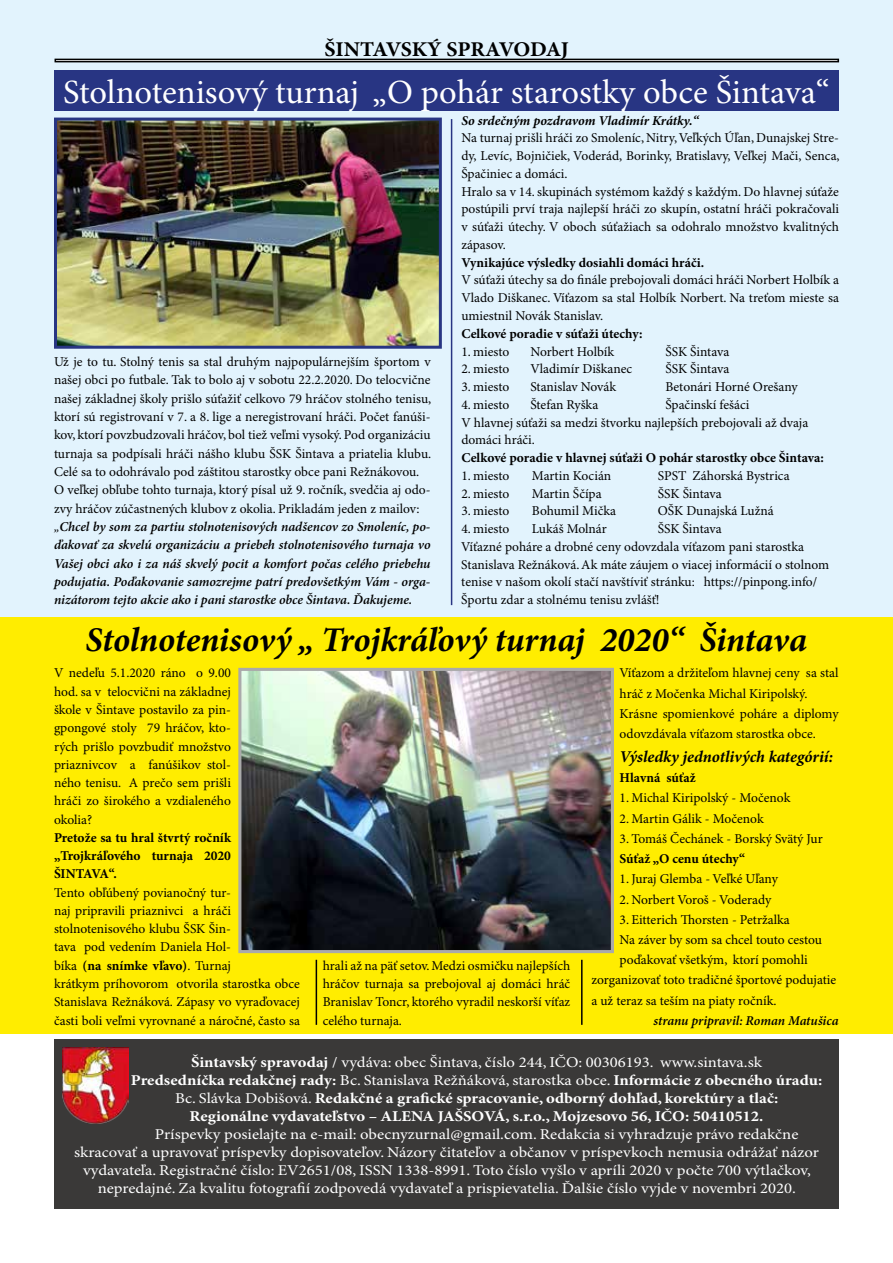
<style>
.page{position:relative;width:893px;height:1263px;background:#fff}
.page>*{position:absolute;margin:0;border:0;box-sizing:border-box;transform-origin:0 0}
.t1{font:italic 700 34.65px "Minion Pro";letter-spacing:-.005em;color:#000}
.t2{font:33.9px "Minion Pro";letter-spacing:-.005em;color:#fff}
.t3{font:700 21px "Minion Pro";letter-spacing:-.015em;color:#000;scale:1.05 1}
.t4{font:italic 700 16.5px "Minion Pro";letter-spacing:-.005em;color:#000}
.t5{font:15px "Minion Pro";color:#fff;scale:1.11 1}
.t6{font:700 15px/18px "Minion Pro";color:#fff;text-align:center;scale:1.11 1}
.t7{font:13.5px/18.3px "Minion Pro";color:#000}
.t8{font:700 13.5px/18.3px "Minion Pro";color:#000;text-align:justify}
.t9{font:italic 700 13.5px "Minion Pro";letter-spacing:-.005em;color:#000}
.t10{font:italic 600 13.5px "Minion Pro";letter-spacing:-.005em;color:#000}
.s1{font-style:italic}
.s2{font-weight:600;font-style:italic}
.s3{font-weight:700}
.s4{font-weight:400}
</style>
<div class="page">
<div style="left:0;top:0;width:893px;height:618px;background:#e2f3fd"></div>
<div style="left:0;top:617px;width:893px;height:417px;background:#ffed00"></div>
<div style="left:54px;top:70px;width:785px;height:40px;background:#283583"></div>
<img style="left:58px;top:122px;width:380px;height:223px">
<div style="left:54px;top:118px;width:388px;height:231px;border:3px solid #283583"></div>
<img style="left:242px;top:672px;width:368px;height:277px">
<div style="left:238px;top:668px;width:376px;height:285px;border:3px solid #aaa"></div>
<hr style="left:451px;top:119px;width:1px;height:486px;background:#283583">
<hr style="left:316px;top:960px;width:1px;height:65px;background:#000">
<hr style="left:581px;top:960px;width:2px;height:65px;background:#000">
<div style="left:55px;top:59px;width:784px;height:3px;border:2px solid #000"></div>
<div style="left:54px;top:1040px;width:785px;height:169px;background:#3a3938"></div>
<img style="left:63px;top:1047px;width:65px;height:76px">
<h3 class="t3" style="left:325px;top:37px;width:234px">ŠINTAVSKÝ SPRAVODAJ</h3>
<h2 class="t2" style="left:63px;top:71px;width:768px">Stolnotenisový turnaj „O pohár starostky obce Šintava“</h2>
<p class="t7" style="left:54px;top:353px;width:379px">Už je to tu. Stolný tenis sa stal druhým najpopulárnejším športom v našej obci po futbale. Tak to bolo aj v sobotu 22.2.2020. Do telocvične našej základnej školy prišlo súťažiť celkovo 79 hráčov stolného tenisu, ktorí sú registrovaní v 7. a 8. lige a neregistrovaní hráči. Počet fanúši&shy;kov, ktorí povzbudzovali hráčov, bol tiež veľmi vysoký. Pod organizáciu turnaja sa podpísali hráči nášho klubu ŠSK Šintava a priatelia klubu.<br>Celé sa to odohrávalo pod záštitou starostky obce pani Režnákovou.<br>O veľkej obľube tohto turnaja, ktorý písal už 9. ročník, svedčia aj odo&shy;zvy hráčov zúčastnených klubov z okolia. Prikladám jeden z mailov: <span class="s1">„</span><span class="s2">Chcel by som za partiu stolnotenisových nadšencov zo Smoleníc, po&shy;ďakovať za skvelú organizáciu a priebeh stolnotenisového turnaja vo Vašej obci ako i za náš skvelý pocit a komfort počas celého priebehu podujatia. Poďakovanie samozrejme patrí predovšetkým Vám - orga&shy;nizátorom tejto akcie ako i pani starostke obce Šintava. Ďakujeme.</span></p>
<p class="t9" style="left:461px;top:112px;width:239px">So srdečným pozdravom Vladimír Krátky.“</p>
<p class="t7" style="left:461px;top:130px;width:380px;line-height:17.7px">Na turnaj prišli hráči zo Smoleníc, Nitry, Veľkých Úľan, Dunajskej Stre&shy;dy, Levíc, Bojničiek, Voderád, Borinky, Bratislavy, Veľkej Mači, Senca, Špačiniec a domáci.<br>Hralo sa v 14. skupinách systémom každý s každým. Do hlavnej súťaže postúpili prví traja najlepší hráči zo skupín, ostatní hráči pokračovali v súťaži útechy. V oboch súťažiach sa odohralo množstvo kvalitných zápasov.</p>
<p class="t8" style="left:461px;top:254px;width:244px">Vynikajúce výsledky dosiahli domáci hráči.</p>
<p class="t7" style="left:461px;top:272px;width:379px;line-height:17.7px;text-align:justify">V súťaži útechy sa do finále prebojovali domáci hráči Norbert Holbík a Vlado Diškanec. Víťazom sa stal Holbík Norbert. Na treťom mieste sa umiestnil Novák Stanislav.</p>
<p class="t8" style="left:461px;top:325px;width:183px">Celkové poradie v súťaži útechy:</p>
<p class="t7" style="left:461px;top:343px;width:50px">1. miesto</p>
<p class="t7" style="left:530px;top:343px;width:85px">Norbert Holbík</p>
<p class="t7" style="left:665px;top:343px;width:65px">ŠSK Šintava</p>
<p class="t7" style="left:461px;top:360px;width:50px">2. miesto</p>
<p class="t7" style="left:530px;top:360px;width:103px">Vladimír Diškanec</p>
<p class="t7" style="left:665px;top:360px;width:65px">ŠSK Šintava</p>
<p class="t7" style="left:461px;top:378px;width:50px">3. miesto</p>
<p class="t7" style="left:530px;top:378px;width:87px">Stanislav Novák</p>
<p class="t7" style="left:665px;top:378px;width:134px">Betonári Horné Orešany</p>
<p class="t7" style="left:461px;top:396px;width:50px">4. miesto</p>
<p class="t7" style="left:530px;top:396px;width:69px">Štefan Ryška</p>
<p class="t7" style="left:461px;top:396px;width:348px;line-height:17.7px;text-indent:204px">Špačinskí fešáci<br>V hlavnej súťaži sa medzi štvorku najlepších prebojovali až dvaja domáci hráči.</p>
<p class="t8" style="left:461px;top:449px;width:364px">Celkové poradie v hlavnej súťaži O pohár starostky obce Šintava:</p>
<p class="t7" style="left:461px;top:467px;width:50px">1. miesto</p>
<p class="t7" style="left:532px;top:467px;width:81px">Martin Kocián</p>
<p class="t7" style="left:658px;top:467px;width:133px">SPST Záhorská Bystrica</p>
<p class="t7" style="left:461px;top:485px;width:50px">2. miesto</p>
<p class="t7" style="left:532px;top:485px;width:71px">Martin Ščípa</p>
<p class="t7" style="left:658px;top:485px;width:65px">ŠSK Šintava</p>
<p class="t7" style="left:461px;top:502px;width:50px">3. miesto</p>
<p class="t7" style="left:532px;top:502px;width:86px">Bohumil Mička</p>
<p class="t7" style="left:658px;top:502px;width:117px">OŠK Dunajská Lužná</p>
<p class="t7" style="left:461px;top:520px;width:50px">4. miesto</p>
<p class="t7" style="left:532px;top:520px;width:76px">Lukáš Molnár</p>
<p class="t7" style="left:461px;top:520px;width:369px;line-height:17.7px;text-indent:197px">ŠSK Šintava<br>Víťazné poháre a drobné ceny odovzdala víťazom pani starostka Stanislava Režnáková. Ak máte záujem o viacej informácií o stolnom tenise v našom okolí stačí navštíviť stránku: https://pinpong.info/ Športu zdar a stolnému tenisu zvlášť!</p>
<h1 class="t1" style="left:86px;top:619px;width:723px">Stolnotenisový „ Trojkráľový turnaj 2020“ Šintava</h1>
<p class="t7" style="left:54px;top:664px;width:179px;text-align:justify">V nedeľu 5.1.2020 ráno o 9.00 hod. sa v telocvični na základnej škole v Šintave postavilo za pin&shy;gpongové stoly 79 hráčov, kto&shy;rých prišlo povzbudiť množstvo priaznivcov a fanúšikov stol&shy;ného tenisu. A prečo sem prišli hráči zo širokého a vzdialeného okolia?</p>
<p class="t8" style="left:54px;top:829px;width:179px">Pretože sa tu hral štvrtý ročník „Trojkráľového turnaja 2020<br>ŠINTAVA“.</p>
<p class="t7" style="left:54px;top:884px;width:248px">Tento obľúbený povianočný tur-<br>naj pripravili priaznivci a hráči stolnotenisového klubu ŠSK Šin-<br>tava pod vedením Daniela Hol-<br>bíka <span class="s3">(na snímke vľavo)</span>. Turnaj<br>krátkym príhovorom otvorila starostka obce Stanislava Režnáková. Zápasy vo vyraďovacej časti boli veľmi vyrovnané a náročné, často sa</p>
<p class="t7" style="left:323px;top:957px;width:249px;text-align:justify">hrali až na päť setov. Medzi osmičku najlepších hráčov turnaja sa prebojoval aj domáci hráč Branislav Toncr, ktorého vyradil neskorší víťaz celého turnaja.</p>
<p class="t7" style="left:620px;top:663px;width:221px;line-height:20.2px">Víťazom a držiteľom hlavnej ceny sa stal hráč z Močenka Michal Kiripolský.<br>Krásne spomienkové poháre a diplomy odovzdávala víťazom starostka obce.</p>
<p class="t4" style="left:620px;top:747px;width:215px">Výsledky jednotlivých kategórií:</p>
<p class="t8" style="left:620px;top:769px;width:78px">Hlavná súťaž</p>
<p class="t7" style="left:620px;top:789px;width:172px">1. Michal Kiripolský - Močenok</p>
<p class="t7" style="left:620px;top:810px;width:146px">2. Martin Gálik - Močenok</p>
<p class="t7" style="left:620px;top:830px;width:205px">3. Tomáš Čechánek - Borský Svätý Jur</p>
<p class="t8" style="left:620px;top:850px;width:127px">Súťaž „O cenu útechy“</p>
<p class="t7" style="left:620px;top:870px;width:160px">1. Juraj Glemba - Veľké Uľany</p>
<p class="t7" style="left:620px;top:891px;width:153px">2. Norbert Voroš - Voderady</p>
<p class="t7" style="left:620px;top:911px;width:172px">3. Eitterich Thorsten - Petržalka</p>
<p class="t7" style="left:620px;top:931px;width:204px">Na záver by som sa chcel touto cestou</p>
<p class="t7" style="left:620px;top:951px;width:190px">poďakovať všetkým, ktorí pomohli</p>
<p class="t7" style="left:591px;top:971px;width:246px">zorganizovať toto tradičné športové podujatie</p>
<p class="t7" style="left:591px;top:992px;width:187px">a už teraz sa teším na piaty ročník.</p>
<p class="t10" style="left:654px;top:1012px;width:186px">stranu pripravil: Roman Matušica</p>
<p class="t6" style="left:131px;top:1053px;width:624px">Šintavský spravodaj <span class="s4">/ vydáva: obec Šintava, číslo 244, IČO: 00306193. www.sintava.sk<br></span>Predsedníčka redakčnej rady: <span class="s4">Bc. Stanislava Režňáková, starostka obce.</span> Informácie z obecného úradu:<br><span class="s4">Bc. Slávka Dobišová.</span> Redakčné a grafické spracovanie, odborný dohľad, korektúry a tlač:<br>Regionálne vydavateľstvo – ALENA JAŠSOVÁ, s.r.o., Mojzesovo 56, IČO: 50410512.</p>
<p class="t5" style="left:155px;top:1125px;width:581px">Príspevky posielajte na e-mail: obecnyzurnal@gmail.com. Redakcia si vyhradzuje právo redakčne</p>
<p class="t5" style="left:74px;top:1143px;width:672px">skracovať a upravovať príspevky dopisovateľov. Názory čitateľov a občanov v príspevkoch nemusia odrážať názor</p>
<p class="t5" style="left:83px;top:1161px;width:657px">vydavateľa. Registračné číslo: EV2651/08, ISSN 1338-8991. Toto číslo vyšlo v apríli 2020 v počte 700 výtlačkov,</p>
<p class="t5" style="left:98px;top:1179px;width:630px">nepredajné. Za kvalitu fotografií zodpovedá vydavateľ a prispievatelia. Ďalšie číslo vyjde v novembri 2020.</p>
</div>
